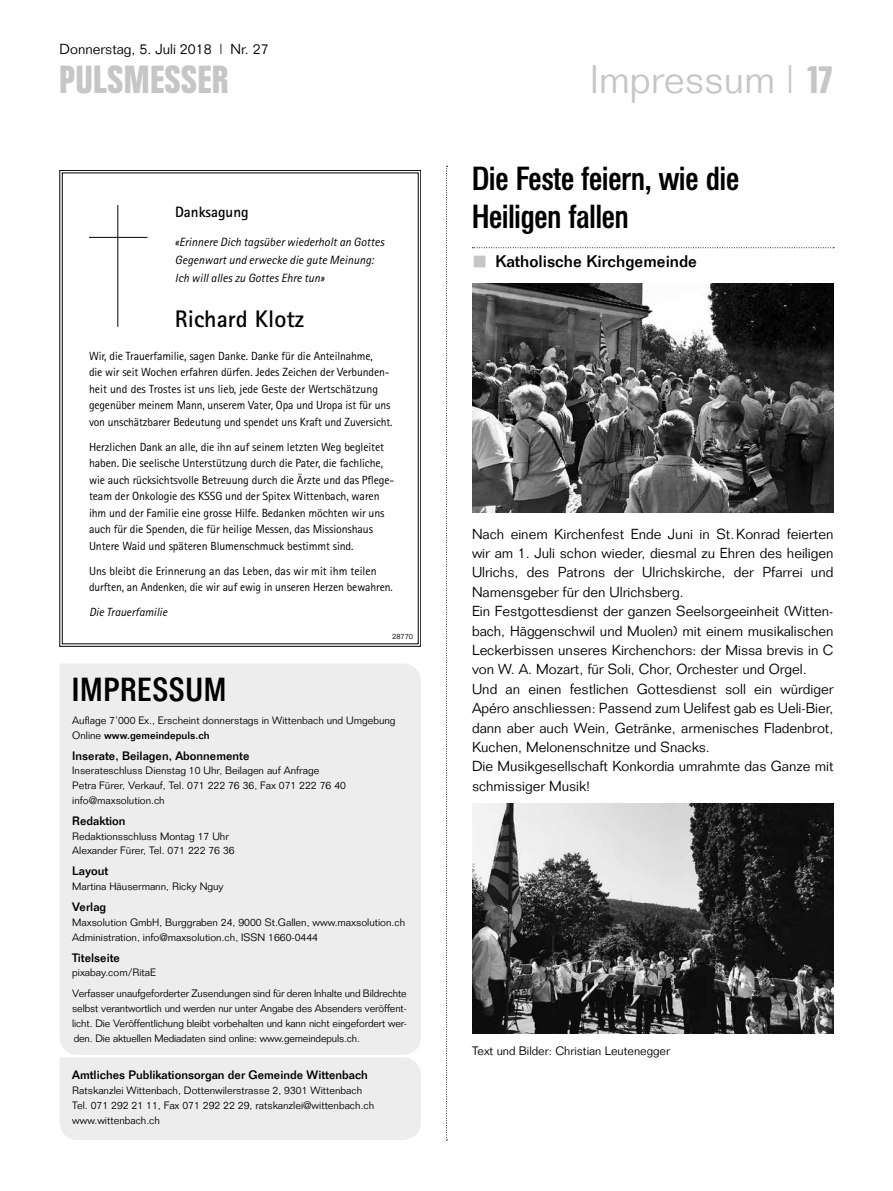
<style>
.page{position:relative;width:893px;height:1191px;background:#fff}
.page>*{position:absolute;margin:0;border:0;box-sizing:border-box;transform-origin:0 0}
.t1{font:300 39px "Folio";color:#c6c6c6}
.t2{font:700 39px "Folio Condensed BQ";letter-spacing:.02em;color:#c6c6c6}
.t3{font:500 33px/38.7px "Folio Condensed BQ";color:#000}
.t4{font:500 33px "Folio Condensed BQ";letter-spacing:.035em;color:#000}
.t5{font:700 24px "Rotis Sans Serif";color:#000}
.t6{font:500 16.5px "Folio";color:#000}
.t7{font:700 15px "Rotis Sans Serif";color:#000}
.t8{font:300 14.25px/19.4px "Folio";color:#000}
.t9{font:500 12px "Folio";color:#000}
.t10{font:italic 12px/18px "Rotis Sans Serif";color:#000}
.t11{font:300 12px "Folio";color:#000}
.t12{font:11.85px/16.5px "Rotis Sans Serif";letter-spacing:-.01em;color:#000}
.t13{font:italic 11.85px "Rotis Sans Serif";color:#000}
.t14{font:300 10.5px/14.7px "Folio";color:#000}
.t15{font:300 7.5px "Folio";color:#000}
.s1{font-weight:500}
.s2{font-family:"Folio Condensed BQ";font-weight:700}
</style>
<div class="page">
<svg style="left:446px;top:166px;width:1px;height:974px"></svg>
<div style="left:60px;top:664px;width:361px;height:390px;background:#ededed"></div>
<div style="left:60px;top:1057px;width:361px;height:82px;background:#ededed"></div>
<svg style="left:472px;top:247px;width:362px;height:1px"></svg>
<img style="left:472px;top:283px;width:361px;height:230px">
<img style="left:472px;top:804px;width:361px;height:229px">
<svg style="left:60px;top:170px;width:361px;height:476px"></svg>
<hr style="left:118px;top:205px;width:1px;height:122px;background:#000">
<hr style="left:89px;top:237px;width:58px;height:1px;background:#000">
<h3 class="t8" style="left:60px;top:39px;width:211px">Donnerstag, 5. Juli 2018 | Nr. 27</h3>
<h1 class="t2" style="left:60px;top:58px;width:171px">PULSMESSER</h1>
<h3 class="t7" style="left:175px;top:202px;width:75px">Danksagung</h3>
<p class="t10" style="left:175px;top:233px;width:211px">«Erinnere Dich tagsüber wiederholt an Gottes<br>Gegenwart und erwecke die gute Meinung:<br>Ich will alles zu Gottes Ehre tun»</p>
<h3 class="t5" style="left:175px;top:303px;width:131px">Richard Klotz</h3>
<p class="t12" style="left:89px;top:347px;width:305px">Wir, die Trauerfamilie, sagen Danke. Danke für die Anteilnahme,<br>die wir seit Wochen erfahren dürfen. Jedes Zeichen der Verbunden&shy;heit und des Trostes ist uns lieb, jede Geste der Wertschätzung gegenüber meinem Mann, unserem Vater, Opa und Uropa ist für uns von unschätzbarer Bedeutung und spendet uns Kraft und Zuversicht.</p>
<p class="t12" style="left:89px;top:438px;width:307px">Herzlichen Dank an alle, die ihn auf seinem letzten Weg begleitet haben. Die seelische Unterstützung durch die Pater, die fachliche, wie auch rücksichtsvolle Betreuung durch die Ärzte und das Pflege&shy;team der Onkologie des KSSG und der Spitex Wittenbach, waren ihm und der Familie eine grosse Hilfe. Bedanken möchten wir uns auch für die Spenden, die für heilige Messen, das Missionshaus Untere Waid und späteren Blumenschmuck bestimmt sind.</p>
<p class="t12" style="left:89px;top:562px;width:305px">Uns bleibt die Erinnerung an das Leben, das wir mit ihm teilen durften, an Andenken, die wir auf ewig in unseren Herzen bewahren.</p>
<p class="t13" style="left:89px;top:605px;width:80px">Die Trauerfamilie</p>
<p class="t15" style="left:392px;top:632px;width:22px">28770</p>
<h2 class="t4" style="left:72px;top:671px;width:156px">IMPRESSUM</h2>
<p class="t14" style="left:72px;top:713px;width:325px">Auflage 7’000 Ex., Erscheint donnerstags in Wittenbach und Umgebung<br>Online <span class="s1">www.gemeindepuls.ch</span></p>
<p class="t9" style="left:72px;top:748px;width:179px">Inserate, Beilagen, Abonnemente</p>
<p class="t14" style="left:72px;top:763px;width:275px">Inserateschluss Dienstag 10 Uhr, Beilagen auf Anfrage<br>Petra Fürer, Verkauf, Tel. 071 222 76 36, Fax 071 222 76 40 info@maxsolution.ch</p>
<p class="t9" style="left:72px;top:813px;width:55px">Redaktion</p>
<p class="t14" style="left:72px;top:828px;width:164px">Redaktionsschluss Montag 17 Uhr<br>Alexander Fürer, Tel. 071 222 76 36</p>
<p class="t9" style="left:72px;top:864px;width:38px">Layout</p>
<p class="t14" style="left:72px;top:879px;width:153px">Martina Häusermann, Ricky Nguy</p>
<p class="t9" style="left:72px;top:899px;width:36px">Verlag</p>
<p class="t14" style="left:72px;top:915px;width:334px">Maxsolution GmbH, Burggraben 24, 9000 St.Gallen, www.maxsolution.ch<br>Administration, info@maxsolution.ch, ISSN 1660-0444</p>
<p class="t9" style="left:72px;top:950px;width:49px">Titelseite</p>
<p class="t14" style="left:72px;top:962px;width:336px;line-height:21.1px">pixabay.com/RitaE<br>Verfasser unaufgeforderter Zusendungen sind für deren Inhalte und Bildrechte</p>
<p class="t14" style="left:72px;top:1001px;width:336px;text-align:justify">selbst verantwortlich und werden nur unter Angabe des Absenders veröffent&shy;licht. Die Veröffentlichung bleibt vorbehalten und kann nicht eingefordert wer&shy;den. Die aktuellen Mediadaten sind online: www.gemeindepuls.ch.</p>
<p class="t9" style="left:72px;top:1068px;width:297px">Amtliches Publikationsorgan der Gemeinde Wittenbach</p>
<p class="t14" style="left:72px;top:1083px;width:303px">Ratskanzlei Wittenbach, Dottenwilerstrasse 2, 9301 Wittenbach<br>Tel. 071 292 21 11, Fax 071 292 22 29, ratskanzlei@wittenbach.ch www.wittenbach.ch</p>
<h1 class="t1" style="left:590px;top:56px;width:245px">Impressum | <span class="s2">17</span></h1>
<h2 class="t3" style="left:472px;top:160px;width:269px">Die Feste feiern, wie die<br>Heiligen fallen</h2>
<h3 class="t6" style="left:495px;top:251px;width:203px">Katholische Kirchgemeinde</h3>
<p class="t8" style="left:472px;top:524px;width:363px">Nach einem Kirchenfest Ende Juni in St.Konrad feierten wir am 1. Juli schon wieder, diesmal zu Ehren des heiligen Ulrichs, des Patrons der Ulrichskirche, der Pfarrei und Namensgeber für den Ulrichsberg.<br>Ein Festgottesdienst der ganzen Seelsorgeeinheit (Witten&shy;bach, Häggenschwil und Muolen) mit einem musikalischen Leckerbissen unseres Kirchenchors: der Missa brevis in C von W. A. Mozart, für Soli, Chor, Orchester und Orgel.<br>Und an einen festlichen Gottesdienst soll ein würdiger Apéro anschliessen: Passend zum Uelifest gab es Ueli-Bier, dann aber auch Wein, Getränke, armenisches Fladenbrot, Kuchen, Melonenschnitze und Snacks.<br>Die Musikgesellschaft Konkordia umrahmte das Ganze mit schmissiger Musik!</p>
<p class="t11" style="left:472px;top:1043px;width:200px">Text und Bilder: Christian Leutenegger</p>
</div>
